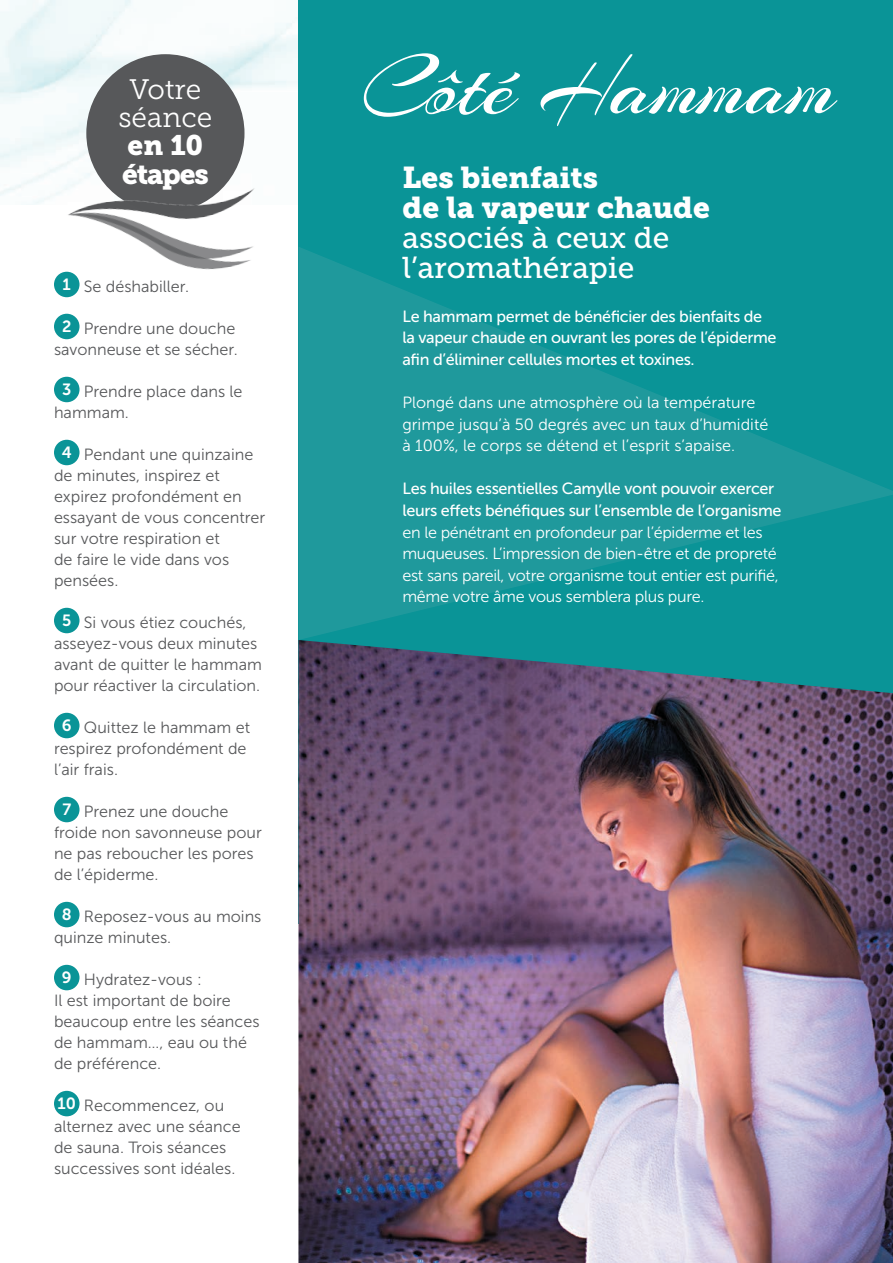
<style>
.page{position:relative;width:893px;height:1263px;background:#fff}
.page>*{position:absolute;margin:0;border:0;box-sizing:border-box;transform-origin:0 0}
.t1{font:89.25px "Arizonia";color:#fff}
.t2{font:30px/30px "Museo Slab 500";color:#fff}
.t3{font:30px "Museo Slab 900";color:#fff}
.t4{font:28.2px "Museo Slab 300";color:#fff}
.t5{font:28.2px "Museo Slab 900";letter-spacing:-.04em;color:#fff}
.t6{font:16.2px/21px "Museo Sans 300";color:#57585a}
.t7{font:16.2px/21.6px "Museo Sans 300";letter-spacing:-.02em;color:#fff}
.t8{font:16.2px/21.6px "Museo Sans 500";letter-spacing:-.02em;color:#fff}
.t9{font:16.2px/21.6px "Museo Sans 300";color:#fff}
.t10{font:16.2px "Museo Sans 700";color:#fff}
.s1{font-family:"Museo Slab 900"}
.s2{font-family:"Museo Sans 500"}
</style>
<div class="page">
<img style="left:0;top:0;width:298px;height:204px">
<div style="left:298px;top:0;width:595px;height:923px;background:#0a9497"></div>
<div style="left:54px;top:314px;width:26px;height:25px;background:#0a9497;border-radius:50%"></div>
<div style="left:54px;top:377px;width:26px;height:25px;background:#0a9497;border-radius:50%"></div>
<div style="left:54px;top:440px;width:26px;height:25px;background:#0a9497;border-radius:50%"></div>
<div style="left:54px;top:608px;width:26px;height:25px;background:#0a9497;border-radius:50%"></div>
<div style="left:54px;top:713px;width:26px;height:25px;background:#0a9497;border-radius:50%"></div>
<div style="left:54px;top:797px;width:26px;height:25px;background:#0a9497;border-radius:50%"></div>
<div style="left:54px;top:902px;width:26px;height:25px;background:#0a9497;border-radius:50%"></div>
<div style="left:54px;top:965px;width:26px;height:25px;background:#0a9497;border-radius:50%"></div>
<div style="left:54px;top:1091px;width:26px;height:25px;background:#0a9497;border-radius:50%"></div>
<div style="left:86px;top:54px;width:158px;height:158px;background:#57585a;border-radius:50%"></div>
<img style="left:298px;top:640px;width:595px;height:623px">
<svg style="left:298px;top:247px;width:595px;height:393px;fill:#1f999c"></svg>
<img style="left:54px;top:168px;width:223px;height:130px">
<p class="t4" style="left:130px;top:74px;width:73px">Votre</p>
<p class="t4" style="left:118px;top:102px;width:96px">séance</p>
<p class="t5" style="left:128px;top:129px;width:77px">en 10</p>
<p class="t5" style="left:122px;top:157px;width:88px">étapes</p>
<p class="t10" style="left:63px;top:276px;width:10px">1</p>
<p class="t6" style="left:84px;top:276px;width:107px">Se déshabiller.</p>
<p class="t10" style="left:62px;top:318px;width:11px">2</p>
<p class="t6" style="left:54px;top:318px;width:185px;text-align:right">Prendre une douche savonneuse et se sécher.</p>
<p class="t10" style="left:62px;top:381px;width:11px">3</p>
<p class="t6" style="left:54px;top:381px;width:190px;text-indent:30px">Prendre place dans le hammam.</p>
<p class="t10" style="left:62px;top:444px;width:12px">4</p>
<p class="t6" style="left:54px;top:444px;width:213px;text-indent:30px">Pendant une quinzaine de minutes, inspirez et expirez profondément en essayant de vous concentrer sur votre respiration et<br>de faire le vide dans vos pensées.</p>
<p class="t10" style="left:62px;top:612px;width:11px">5</p>
<p class="t6" style="left:54px;top:612px;width:209px;text-indent:30px">Si vous étiez couchés, asseyez-vous deux minutes avant de quitter le hammam pour réactiver la circulation.</p>
<p class="t10" style="left:62px;top:717px;width:11px">6</p>
<p class="t6" style="left:54px;top:717px;width:198px;text-indent:30px">Quittez le hammam et respirez profondément de l’air frais.</p>
<p class="t10" style="left:62px;top:801px;width:10px">7</p>
<p class="t6" style="left:54px;top:801px;width:209px;text-indent:30px">Prenez une douche froide non savonneuse pour ne pas reboucher les pores de l’épiderme.</p>
<p class="t10" style="left:62px;top:906px;width:11px">8</p>
<p class="t6" style="left:54px;top:906px;width:209px;text-indent:30px">Reposez-vous au moins quinze minutes.</p>
<p class="t10" style="left:62px;top:969px;width:11px">9</p>
<p class="t6" style="left:84px;top:969px;width:119px">Hydratez-vous :</p>
<p class="t6" style="left:54px;top:990px;width:207px">Il est important de boire beaucoup entre les séances de hammam…, eau ou thé de préférence.</p>
<p class="t10" style="left:58px;top:1095px;width:20px">10</p>
<p class="t6" style="left:54px;top:1095px;width:188px;text-indent:30px">Recommencez, ou alternez avec une séance de sauna. Trois séances successives sont idéales.</p>
<p class="t1" style="left:362px;top:32px;width:475px">Côté Hammam</p>
<p class="t3" style="left:402px;top:160px;width:197px">Les bienfaits</p>
<p class="t2" style="left:402px;top:193px;width:309px"><span class="s1">de la vapeur chaude </span>associés à ceux de l’aromathérapie</p>
<p class="t8" style="left:402px;top:305px;width:376px">Le hammam permet de bénéficier des bienfaits de la vapeur chaude en ouvrant les pores de l’épiderme afin d’éliminer cellules mortes et toxines.</p>
<p class="t9" style="left:402px;top:392px;width:367px">Plongé dans une atmosphère où la température grimpe jusqu’à 50 degrés avec un taux d’humidité</p>
<p class="t9" style="left:402px;top:435px;width:334px">à 100%, le corps se détend et l’esprit s’apaise.</p>
<p class="t7" style="left:402px;top:478px;width:381px"><span class="s2">Les huiles essentielles Camylle vont pouvoir exercer leurs effets bénéfiques sur l’ensemble de l’organisme </span>en le pénétrant en profondeur par l’épiderme et les muqueuses. L’impression de bien-être et de propreté est sans pareil, votre organisme tout entier est purifié, même votre âme vous semblera plus pure.</p>
</div>
